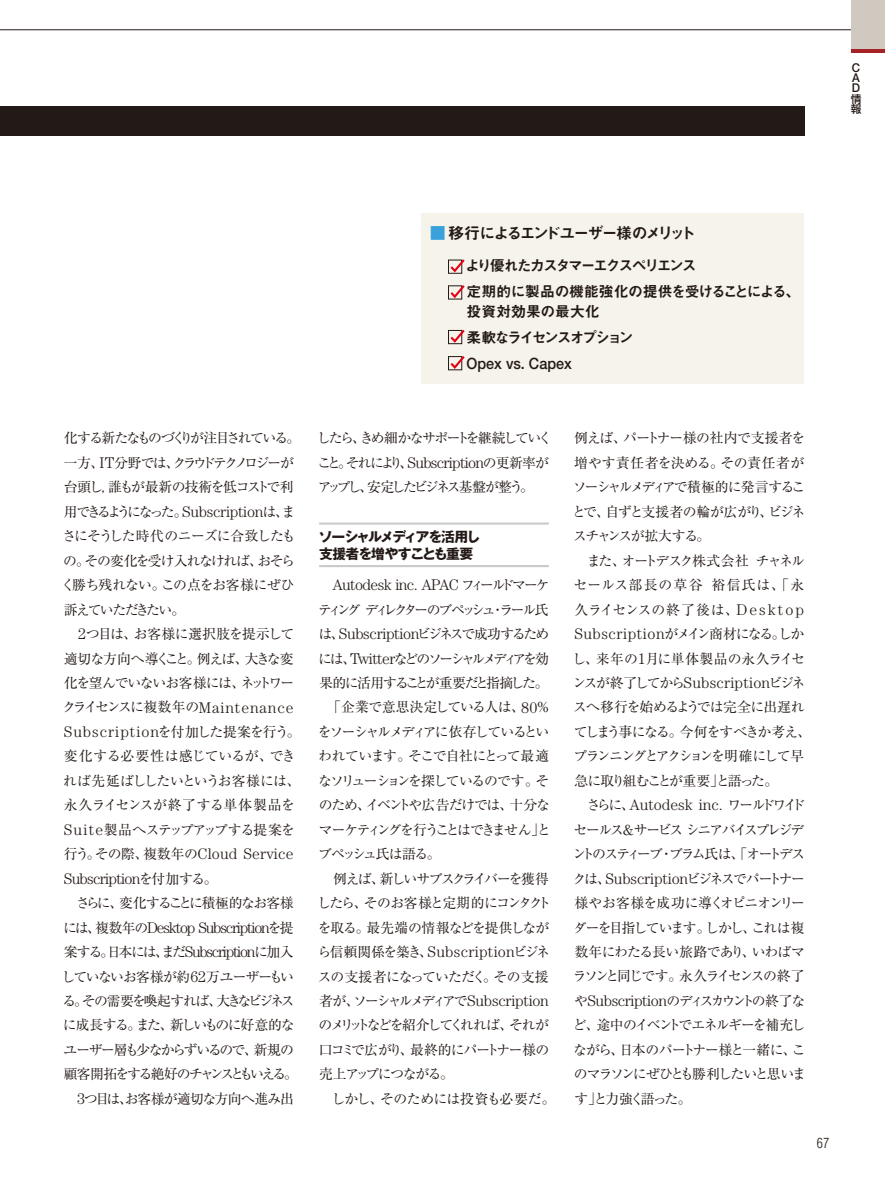
<style>
.page{position:relative;width:885px;height:1191px;background:#fff}
.page>*{position:absolute;margin:0;border:0;box-sizing:border-box;transform-origin:0 0}
.t1{font:15.9px "Midashi Go Pro MB31";letter-spacing:-.135em;color:#231916}
.t2{font:500 15.6px "Helvetica Neue";color:#231916;scale:.92 1}
.t3{font:300 15.45px/24.5px "Century";letter-spacing:-.045em;color:#231916}
.t4{font:300 15.45px "Century";letter-spacing:-.075em;color:#231916}
.t5{font:300 15.45px "Century";letter-spacing:-.035em;color:#231916}
.t6{font:300 15.45px "Century";letter-spacing:.035em;color:#231916}
.t7{font:300 15.45px "Century";letter-spacing:.065em;color:#231916}
.t8{font:300 15.45px "Century";color:#231916}
.t9{font:14.85px/26.1px "Midashi Go Pro MB31";letter-spacing:-.11em;color:#231916}
.t10{font:13.8px/24.5px "Ryumin Pro";letter-spacing:-.105em;color:#231916}
.t11{font:13.8px/24.5px "Ryumin Pro";letter-spacing:-.135em;color:#231916}
.t12{font:13.8px/24.5px "Ryumin Pro";letter-spacing:-.03em;color:#231916}
.t13{font:13.8px "Ryumin Pro";letter-spacing:-.125em;color:#231916}
.t14{font:13.8px "Ryumin Pro";letter-spacing:-.14em;color:#231916}
.t15{font:13.8px "Ryumin Pro";letter-spacing:-.075em;color:#231916}
.t16{font:13.8px "Ryumin Pro";letter-spacing:-.035em;color:#231916}
.t17{font:700 13.8px/17px "Gothic MB101 Pro";letter-spacing:-.075em;color:#231916}
.t18{font:13.8px "Ryumin Pro";letter-spacing:-.155em;color:#231916}
.t19{font:13.8px "Ryumin Pro";letter-spacing:-.175em;color:#231916}
.t20{font:13.8px "Ryumin Pro";letter-spacing:-.215em;color:#231916}
.t21{font:13.8px "Ryumin Pro";letter-spacing:-.23em;color:#231916}
.t22{font:13.8px "Ryumin Pro";letter-spacing:-.15em;color:#231916}
.t23{font:13.8px "Ryumin Pro";letter-spacing:-.07em;color:#231916}
.t24{font:13.8px "Ryumin Pro";letter-spacing:-.085em;color:#231916}
.t25{font:13.8px "Ryumin Pro";letter-spacing:-.065em;color:#231916}
.t26{font:13.8px "Ryumin Pro";letter-spacing:-.08em;color:#231916}
.t27{font:13.8px "Ryumin Pro";letter-spacing:-.05em;color:#231916}
.t28{font:300 condensed 13.8px "Helvetica";color:#231916}
.t29{font:500 12.15px/10.1px "Helvetica Neue";color:#231916;text-align:justify;scale:.95 1}
.t30{font:500 10.65px/10.5px "Shin Go Pro";color:#231916}
.s1{font-family:"Century";font-weight:300;font-size:15.45px}
.s2{font-family:"Ryumin Pro";font-weight:400;font-size:13.8px}
.s3{color:#39a1db}
</style>
<div class="page">
<div style="left:850px;top:0;width:34px;height:53px;background:#d0c9bf"></div>
<hr style="left:850px;top:50px;width:34px;height:3px;background:#a72227">
<hr style="left:0;top:30px;width:850px;height:1px;background:#231916">
<div style="left:0;top:106px;width:804px;height:30px;background:#231916"></div>
<hr style="left:319px;top:522px;width:230px;height:2px;background:#c9cacb">
<hr style="left:319px;top:565px;width:230px;height:2px;background:#c9cacb">
<div style="left:421px;top:214px;width:383px;height:170px;background:#f6f3ea"></div>
<svg style="left:448px;top:259px;width:17px;height:15px"></svg>
<svg style="left:448px;top:285px;width:17px;height:15px"></svg>
<svg style="left:448px;top:329px;width:17px;height:15px"></svg>
<svg style="left:448px;top:356px;width:17px;height:14px"></svg>
<p class="t29" style="left:851px;top:62px;width:10px">C A D</p>
<p class="t30" style="left:850px;top:92px;width:12px">情報</p>
<p class="t10" style="left:61px;top:425px;width:241px">化する新たなものづくりが注目されている。一方、<span class="s1">IT</span>分野では、クラウドテクノロジーが台頭し，誰もが最新の技術を低コストで利用できるようになった。<span class="s1">Subscription</span>は、まさにそうした時代のニーズに合致したもの。その変化を受け入れなければ、おそらく勝ち残れない。この点をお客様にぜひ訴えていただきたい。</p>
<p class="t10" style="left:62px;top:621px;width:233px;text-align:justify;text-indent:16px"><span class="s1">2</span>つ目は、お客様に選択肢を提示して適切な方向へ導くこと。例えば、大きな変化を望んでいないお客様には、ネットワークライセンスに複数年の<span class="s1">Maintenance</span></p>
<p class="t7" style="left:64px;top:723px;width:238px">Subscription<span class="s2">を付加した提案を行う。</span></p>
<p class="t12" style="left:63px;top:743px;width:239px">変化する必要性は感じているが、できれば先延ばししたいというお客様には、永久ライセンスが終了する単体製品を<br><span class="s1">Suite</span>製品へステップアップする提案を</p>
<p class="t3" style="left:64px;top:841px;width:231px"><span class="s2">行う。その際、複数年の</span>Cloud Service<br>Subscription<span class="s2">を付加する。</span></p>
<p class="t10" style="left:76px;top:889px;width:219px">さらに、変化することに積極的なお客様</p>
<p class="t4" style="left:63px;top:918px;width:232px"><span class="s2">には、複数年の</span>Desktop Subscription<span class="s2">を提</span></p>
<p class="t13" style="left:64px;top:941px;width:231px">案する。日本には、まだ<span class="s1">Subscription</span>に加入</p>
<p class="t23" style="left:62px;top:965px;width:234px">していないお客様が約<span class="s1">62</span>万ユーザーもい</p>
<p class="t14" style="left:62px;top:990px;width:234px">る。その需要を喚起すれば、大きなビジネス</p>
<p class="t10" style="left:63px;top:1012px;width:233px">に成長する。また、新しいものに好意的な</p>
<p class="t10" style="left:64px;top:1036px;width:232px">ユーザー層も少なからずいるので、新規の</p>
<p class="t22" style="left:64px;top:1063px;width:236px">顧客開拓をする絶好のチャンスともいえる。</p>
<p class="t25" style="left:77px;top:1087px;width:218px"><span class="s1">3</span>つ目は、お客様が適切な方向へ進み出</p>
<p class="t1" style="left:429px;top:220px;width:267px"><span class="s3">■</span> 移行によるエンドユーザー様のメリット</p>
<p class="t9" style="left:465px;top:251px;width:337px">より優れたカスタマーエクスペリエンス<br>定期的に製品の機能強化の提供を受けることによる、</p>
<p class="t9" style="left:466px;top:296px;width:169px">投資対効果の最大化<br>柔軟なライセンスオプション</p>
<p class="t2" style="left:466px;top:354px;width:116px">Opex vs. Capex</p>
<p class="t11" style="left:317px;top:425px;width:236px">したら、きめ細かなサポートを継続していくこと。それにより、<span class="s1">Subscription</span>の更新率がアップし、安定したビジネス基盤が整う。</p>
<p class="t17" style="left:319px;top:526px;width:163px">ソーシャルメディアを活用し支援者を増やすことも重要</p>
<p class="t5" style="left:332px;top:576px;width:219px">Autodesk inc. APAC <span class="s2">フィールドマーケ</span></p>
<p class="t21" style="left:318px;top:598px;width:232px">ティングディレクターのブペッシュ・ラール氏</p>
<p class="t18" style="left:318px;top:623px;width:232px">は、<span class="s1">Subscription</span>ビジネスで成功するため</p>
<p class="t20" style="left:318px;top:647px;width:232px">には、<span class="s1">Twitter</span>などのソーシャルメディアを効</p>
<p class="t10" style="left:319px;top:669px;width:231px">果的に活用することが重要だと指摘した。</p>
<p class="t16" style="left:327px;top:696px;width:224px">「企業で意思決定している人は、<span class="s1">80</span>％</p>
<p class="t13" style="left:317px;top:721px;width:233px">をソーシャルメディアに依存しているとい</p>
<p class="t26" style="left:318px;top:745px;width:232px">われています。そこで自社にとって最適</p>
<p class="t10" style="left:318px;top:767px;width:233px">なソリューションを探しているのです。そ</p>
<p class="t24" style="left:318px;top:794px;width:233px">のため、イベントや広告だけでは、十分な</p>
<p class="t11" style="left:318px;top:816px;width:234px">マーケティングを行うことはできません」と</p>
<p class="t10" style="left:318px;top:841px;width:124px">ブペッシュ氏は語る。</p>
<p class="t10" style="left:333px;top:865px;width:217px">例えば、新しいサブスクライバーを獲得</p>
<p class="t10" style="left:317px;top:889px;width:236px">したら、そのお客様と定期的にコンタクト</p>
<p class="t15" style="left:318px;top:916px;width:233px">を取る。最先端の情報などを提供しなが</p>
<p class="t10" style="left:317px;top:938px;width:234px">ら信頼関係を築き、<span class="s1">Subscription</span>ビジネ</p>
<p class="t27" style="left:318px;top:965px;width:232px">スの支援者になっていただく。その支援</p>
<p class="t19" style="left:319px;top:990px;width:231px">者が、ソーシャルメディアで<span class="s1">Subscription</span></p>
<p class="t14" style="left:318px;top:1014px;width:232px">のメリットなどを紹介してくれれば、それが</p>
<p class="t15" style="left:319px;top:1038px;width:232px">口コミで広がり、最終的にパートナー様の</p>
<p class="t10" style="left:319px;top:1061px;width:136px">売上アップにつながる。</p>
<p class="t16" style="left:331px;top:1087px;width:226px">しかし、そのためには投資も必要だ。</p>
<p class="t10" style="left:572px;top:425px;width:235px;text-align:justify">例えば、パートナー様の社内で支援者を増やす責任者を決める。その責任者がソーシャルメディアで積極的に発言することで、自ずと支援者の輪が広がり、ビジネスチャンスが拡大する。</p>
<p class="t10" style="left:573px;top:547px;width:233px;text-align:justify;text-indent:13px">また、オートデスク株式会社チャネルセールス部長の草谷 裕信氏は、「永久ライセンスの終了後は、<span class="s1">Desktop</span></p>
<p class="t6" style="left:574px;top:625px;width:231px">Subscription<span class="s2">がメイン商材になる。しか</span></p>
<p class="t10" style="left:572px;top:645px;width:240px">し、来年の<span class="s1">1</span>月に単体製品の永久ライセンスが終了してから<span class="s1">Subscription</span>ビジネスへ移行を始めるようでは完全に出遅れてしまう事になる。今何をすべきか考え、プランニングとアクションを明確にして早急に取り組むことが重要」と語った。</p>
<p class="t8" style="left:586px;top:796px;width:220px"><span class="s2">さらに、</span>Autodesk inc. <span class="s2">ワールドワイド</span></p>
<p class="t10" style="left:572px;top:816px;width:235px">セールス＆サービスシニアバイスプレジデントのスティーブ・ブラム氏は、「オートデスクは、<span class="s1">Subscription</span>ビジネスでパートナー様やお客様を成功に導くオピニオンリーダーを目指しています。しかし、これは複数年にわたる長い旅路であり、いわばマラソンと同じです。永久ライセンスの終了や<span class="s1">Subscription</span>のディスカウントの終了など、途中のイベントでエネルギーを補充しながら、日本のパートナー様と一緒に、このマラソンにぜひとも勝利したいと思います」と力強く語った。</p>
<p class="t28" style="left:816px;top:1134px;width:14px">67</p>
</div>
